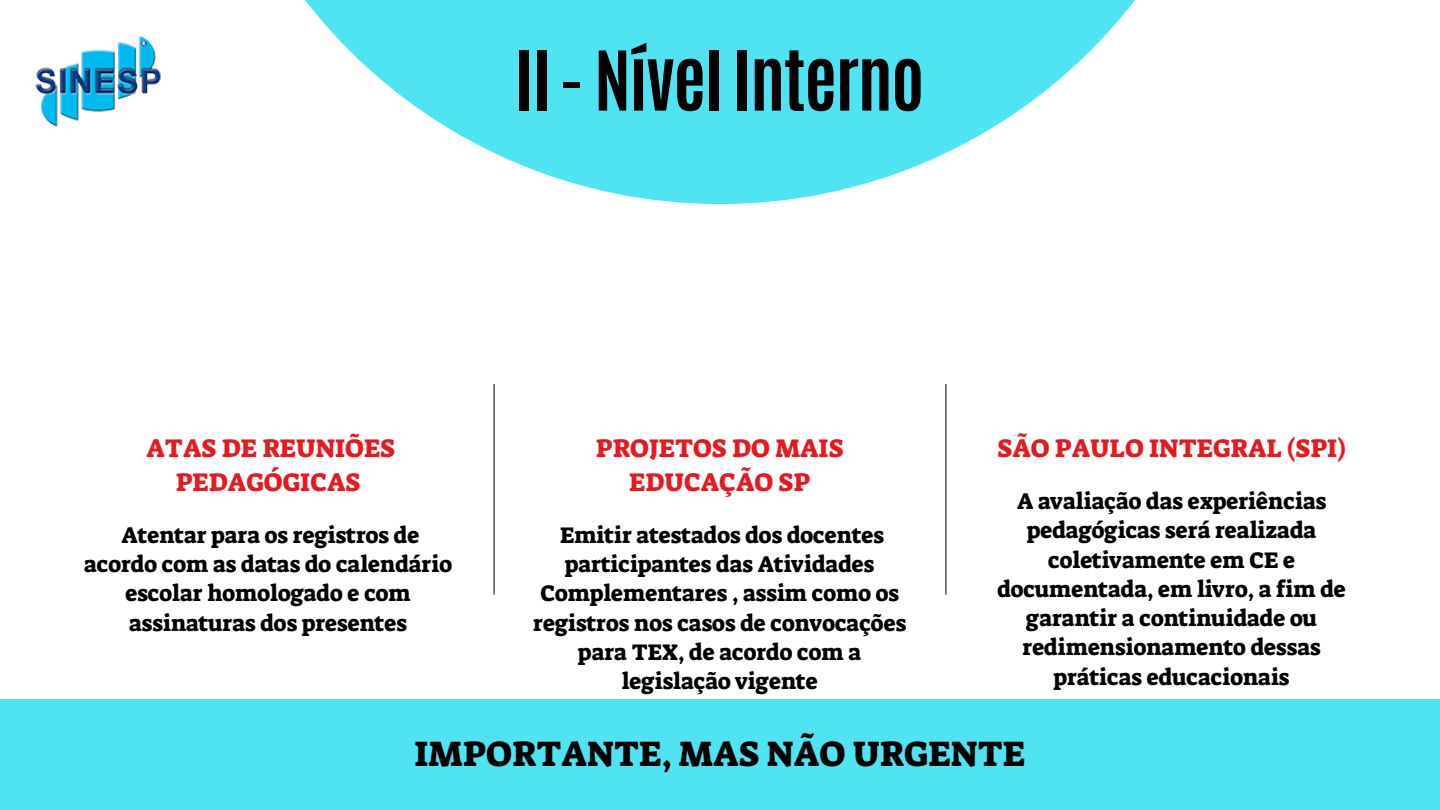
<style>
.page{position:relative;width:1440px;height:810px;background:#fff}
.page>*{position:absolute;margin:0;border:0;box-sizing:border-box;transform-origin:0 0}
.t1{font:700 70px "Antonio";letter-spacing:-.02em;color:#000}
.t2{font:36px "Suez One";color:#000}
.t3{font:26px/33.8px "Suez One";color:#e7191f;text-align:center}
.t4{font:23px/29.2px "Suez One";color:#000;text-align:center}
</style>
<div class="page">
<svg style="left:305px;top:0;width:830px;height:204px;fill:#50e3f1"></svg>
<div style="left:0;top:699px;width:1440px;height:111px;background:#50e3f1"></div>
<hr style="left:494px;top:384px;width:1px;height:211px;background:#000">
<hr style="left:946px;top:384px;width:1px;height:211px;background:#000">
<img style="left:35px;top:35px;width:126px;height:92px">
<p class="t1" style="left:515px;top:31px;width:411px">II - Nível Interno</p>
<p class="t3" style="left:146px;top:432px;width:250px">ATAS DE REUNIÕES<br>PEDAGÓGICAS</p>
<p class="t4" style="left:84px;top:521px;width:370px">Atentar para os registros de acordo com as datas do calendário escolar homologado e com assinaturas dos presentes</p>
<p class="t3" style="left:596px;top:432px;width:249px">PROJETOS DO MAIS<br>EDUCAÇÃO SP</p>
<p class="t4" style="left:533px;top:521px;width:375px">Emitir atestados dos docentes participantes das Atividades<br>Complementares , assim como os registros nos casos de convocações para TEX, de acordo com a legislação vigente</p>
<p class="t3" style="left:998px;top:432px;width:350px">SÃO PAULO INTEGRAL (SPI)</p>
<p class="t4" style="left:997px;top:487px;width:350px">A avaliação das experiências pedagógicas será realizada coletivamente em CE e documentada, em livro, a fim de garantir a continuidade ou redimensionamento dessas práticas educacionais</p>
<p class="t2" style="left:415px;top:730px;width:612px">IMPORTANTE, MAS NÃO URGENTE</p>
</div>
